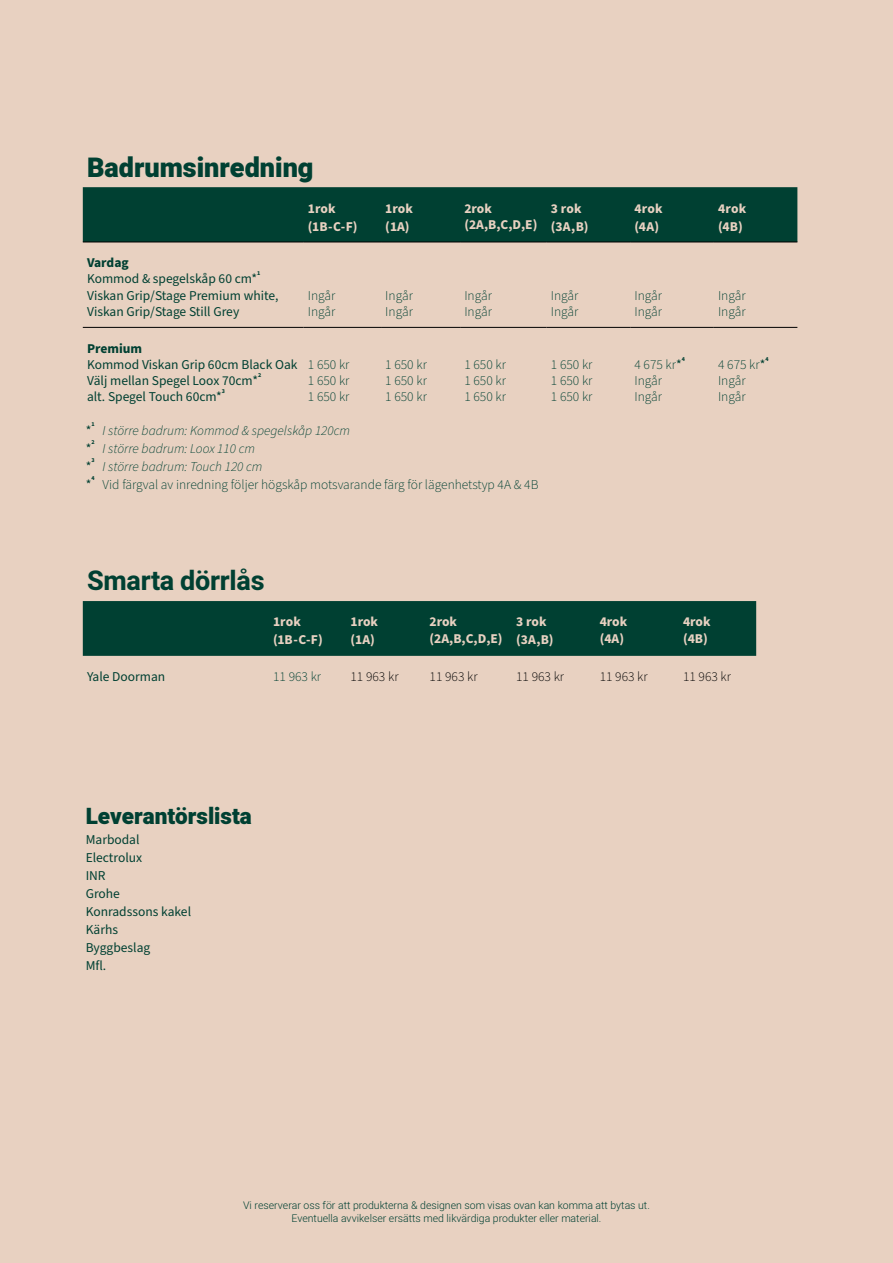
<style>
.page{position:relative;width:893px;height:1263px;background:#e8d1c1}
.page>*{position:absolute;margin:0;border:0;box-sizing:border-box;transform-origin:0 0}
.t1{font:900 27px "Heebo";color:#004032}
.t2{font:700 27px "Heebo";letter-spacing:-.01em;color:#004032}
.t3{font:900 22.5px "Heebo";color:#004032}
.t4{font:300 13.5px/16.2px "Source Sans Pro";color:#004032}
.t5{font:13.5px/18px "Source Sans Pro";color:#004032}
.t6{font:700 13.5px/18px "Source Sans Pro";color:#e8d1c1}
.t7{font:italic 300 13.5px "Source Sans Pro";color:#004032}
.t8{font:300 13.5px "Source Sans Pro";color:#000}
.t9{font:700 13.5px "Source Sans Pro";color:#004032}
.t10{font:300 10.5px/12.6px "Heebo";color:#004032;text-align:center}
.t11{font:700 6px "Source Sans Pro";color:#004032}
.s1{font-weight:400}
</style>
<div class="page">
<div style="left:83px;top:601px;width:673px;height:55px;background:#004032"></div>
<div style="left:83px;top:187px;width:714px;height:55px;background:#004032"></div>
<hr style="left:83px;top:242px;width:221px;height:1px;background:#000">
<hr style="left:304px;top:242px;width:77px;height:1px;background:#000">
<hr style="left:381px;top:242px;width:79px;height:1px;background:#000">
<hr style="left:460px;top:242px;width:87px;height:1px;background:#000">
<hr style="left:547px;top:242px;width:83px;height:1px;background:#000">
<hr style="left:630px;top:242px;width:84px;height:1px;background:#000">
<hr style="left:714px;top:242px;width:83px;height:1px;background:#000">
<hr style="left:83px;top:327px;width:221px;height:1px;background:#000">
<hr style="left:304px;top:327px;width:77px;height:1px;background:#000">
<hr style="left:381px;top:327px;width:79px;height:1px;background:#000">
<hr style="left:460px;top:327px;width:87px;height:1px;background:#000">
<hr style="left:547px;top:327px;width:83px;height:1px;background:#000">
<hr style="left:630px;top:327px;width:84px;height:1px;background:#000">
<hr style="left:714px;top:327px;width:83px;height:1px;background:#000">
<h1 class="t1" style="left:87px;top:149px;width:228px">Badrumsinredning</h1>
<p class="t6" style="left:308px;top:199px;width:51px">1rok (1B-C-F)</p>
<p class="t6" style="left:385px;top:199px;width:29px">1rok (1A)</p>
<p class="t6" style="left:464px;top:200px;width:75px;line-height:16.2px">2rok (2A,B,C,D,E)</p>
<p class="t6" style="left:551px;top:199px;width:39px">3 rok (3A,B)</p>
<p class="t6" style="left:634px;top:199px;width:30px">4rok (4A)</p>
<p class="t6" style="left:718px;top:199px;width:30px">4rok (4B)</p>
<p class="t9" style="left:87px;top:254px;width:43px">Vardag</p>
<p class="t5" style="left:87px;top:270px;width:172px">Kommod &amp; spegelskåp 60 cm*</p>
<p class="t11" style="left:257px;top:269px;width:5px">1</p>
<p class="t5" style="left:87px;top:288px;width:193px;line-height:16.2px">Viskan Grip/Stage Premium white,<br>Viskan Grip/Stage Still Grey</p>
<p class="t4" style="left:308px;top:288px;width:29px">Ingår<br>Ingår</p>
<p class="t4" style="left:385px;top:288px;width:29px">Ingår<br>Ingår</p>
<p class="t4" style="left:464px;top:288px;width:29px">Ingår<br>Ingår</p>
<p class="t4" style="left:551px;top:288px;width:29px">Ingår<br>Ingår</p>
<p class="t4" style="left:634px;top:288px;width:29px">Ingår<br>Ingår</p>
<p class="t4" style="left:718px;top:288px;width:29px">Ingår<br>Ingår</p>
<p class="t9" style="left:87px;top:339px;width:57px">Premium</p>
<p class="t5" style="left:87px;top:357px;width:212px;line-height:16.2px">Kommod Viskan Grip 60cm Black Oak<br>Välj mellan Spegel Loox 70cm*</p>
<p class="t11" style="left:682px;top:355px;width:5px">4</p>
<p class="t11" style="left:765px;top:355px;width:5px">4</p>
<p class="t4" style="left:308px;top:357px;width:43px;text-align:justify">1 650 kr 1 650 kr 1 650 kr</p>
<p class="t4" style="left:385px;top:357px;width:43px;text-align:justify">1 650 kr 1 650 kr 1 650 kr</p>
<p class="t4" style="left:464px;top:357px;width:43px;text-align:justify">1 650 kr 1 650 kr 1 650 kr</p>
<p class="t4" style="left:551px;top:357px;width:43px;text-align:justify">1 650 kr 1 650 kr 1 650 kr</p>
<p class="t4" style="left:634px;top:357px;width:49px">4 675 kr<span class="s1">*</span></p>
<p class="t4" style="left:718px;top:357px;width:49px">4 675 kr<span class="s1">*</span></p>
<p class="t11" style="left:258px;top:371px;width:5px">2</p>
<p class="t4" style="left:634px;top:373px;width:29px">Ingår<br>Ingår</p>
<p class="t4" style="left:718px;top:373px;width:29px">Ingår<br>Ingår</p>
<p class="t11" style="left:222px;top:387px;width:5px">3</p>
<p class="t5" style="left:87px;top:388px;width:136px">alt. Spegel Touch 60cm*</p>
<p class="t11" style="left:91px;top:420px;width:5px">1</p>
<p class="t5" style="left:86px;top:421px;width:7px">*</p>
<p class="t7" style="left:103px;top:421px;width:249px">I större badrum: Kommod &amp; spegelskåp 120cm</p>
<p class="t11" style="left:91px;top:438px;width:5px">2</p>
<p class="t5" style="left:86px;top:439px;width:7px">*</p>
<p class="t7" style="left:103px;top:439px;width:154px">I större badrum: Loox 110 cm</p>
<p class="t11" style="left:91px;top:456px;width:5px">3</p>
<p class="t5" style="left:86px;top:457px;width:7px">*</p>
<p class="t7" style="left:103px;top:457px;width:161px">I större badrum: Touch 120 cm</p>
<p class="t11" style="left:91px;top:474px;width:5px">4</p>
<p class="t5" style="left:86px;top:475px;width:7px">*</p>
<p class="t4" style="left:103px;top:476px;width:437px">Vid färgval av inredning följer högskåp motsvarande färg för lägenhetstyp 4A &amp; 4B</p>
<h1 class="t2" style="left:87px;top:561px;width:179px">Smarta dörrlås</h1>
<p class="t6" style="left:273px;top:613px;width:51px">1rok (1B-C-F)</p>
<p class="t6" style="left:350px;top:613px;width:29px">1rok (1A)</p>
<p class="t6" style="left:430px;top:614px;width:75px;line-height:16.2px">2rok (2A,B,C,D,E)</p>
<p class="t6" style="left:516px;top:613px;width:39px">3 rok (3A,B)</p>
<p class="t6" style="left:600px;top:614px;width:29px;line-height:16.2px">4rok (4A)</p>
<p class="t6" style="left:683px;top:614px;width:29px;line-height:16.2px">4rok (4B)</p>
<p class="t5" style="left:87px;top:668px;width:80px">Yale Doorman</p>
<p class="t4" style="left:273px;top:669px;width:50px">11 963 kr</p>
<p class="t8" style="left:350px;top:668px;width:50px">11 963 kr</p>
<p class="t8" style="left:430px;top:668px;width:50px">11 963 kr</p>
<p class="t8" style="left:516px;top:668px;width:50px">11 963 kr</p>
<p class="t8" style="left:600px;top:668px;width:50px">11 963 kr</p>
<p class="t8" style="left:683px;top:668px;width:50px">11 963 kr</p>
<h2 class="t3" style="left:86px;top:801px;width:168px">Leverantörslista</h2>
<p class="t5" style="left:86px;top:831px;width:107px">Marbodal<br>Electrolux<br>INR<br>Grohe<br>Konradssons kakel<br>Kärhs<br>Byggbeslag<br>Mfl.</p>
<p class="t10" style="left:243px;top:1199px;width:408px">Vi reserverar oss för att produkterna &amp; designen som visas ovan kan komma att bytas ut.<br>Eventuella avvikelser ersätts med likvärdiga produkter eller material.</p>
</div>
